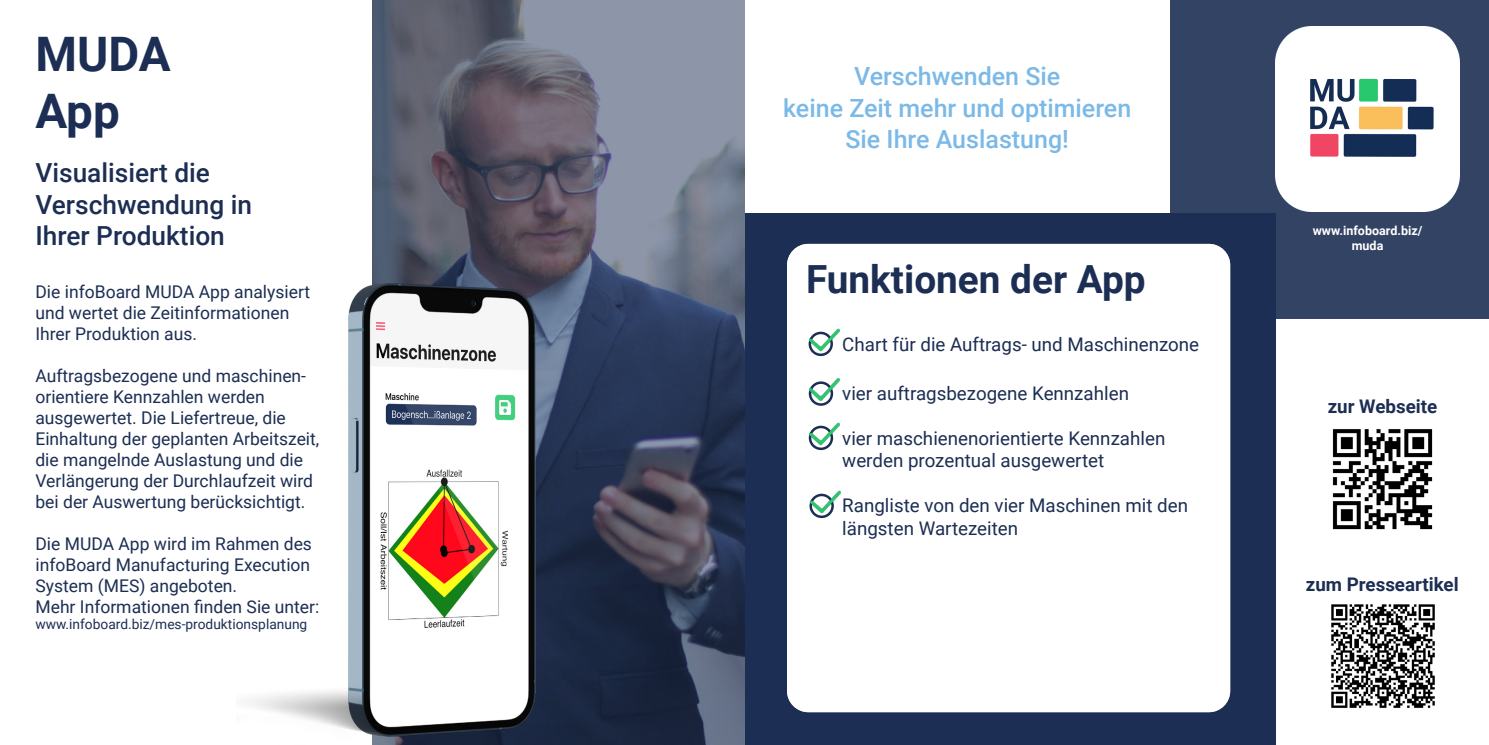
<style>
.page{position:relative;width:1489px;height:745px;background:#fff}
.page>*{position:absolute;margin:0;border:0;box-sizing:border-box;transform-origin:0 0}
.t1{font:700 47.5px/57px "Roboto";color:#1c2e53}
.t2{font:700 38.75px "Roboto";color:#1c2e53}
.t3{font:500 26.25px/31.5px "Roboto";color:#1c2e53}
.t4{font:500 25px/31.2px "Roboto";color:#7bb9e7;text-align:center}
.t5{font:18.75px/22.5px "Roboto";color:#1c2e53}
.t6{font:700 18.75px "Roboto";color:#1c2e53}
.t7{font:17.5px/21px "Roboto";color:#1c2e53}
.t8{font:13.75px "Roboto";color:#1c2e53}
.t9{font:700 12.5px/15px "Roboto";color:#fff;text-align:center}
</style>
<div class="page">
<div style="left:1169px;top:0;width:319px;height:319px;background:#334364"></div>
<div style="left:745px;top:213px;width:530px;height:531px;background:#1c2e53"></div>
<div style="left:787px;top:244px;width:443px;height:467px;background:#fff;border-radius:21px"></div>
<img style="left:1332px;top:429px;width:101px;height:101px">
<img style="left:1331px;top:604px;width:104px;height:104px">
<img style="left:1275px;top:27px;width:184px;height:184px">
<img style="left:808px;top:328px;width:32px;height:29px">
<img style="left:808px;top:378px;width:32px;height:28px">
<img style="left:808px;top:422px;width:32px;height:29px">
<img style="left:809px;top:490px;width:32px;height:29px">
<svg style="left:372px;top:0;width:372px;height:744px;background:#555b6f"></svg>
<img style="left:248px;top:263px;width:343px;height:481px">
<h1 class="t1" style="left:35px;top:24px;width:137px">MUDA<br>App</h1>
<h3 class="t3" style="left:35px;top:156px;width:218px">Visualisiert die<br>Verschwendung in<br>Ihrer Produktion</h3>
<p class="t7" style="left:35px;top:280px;width:276px">Die infoBoard MUDA App analysiert und wertet die Zeitinformationen<br>Ihrer Produktion aus.</p>
<p class="t7" style="left:35px;top:364px;width:285px">Auftragsbezogene und maschinen&shy;orientiere Kennzahlen werden ausgewertet. Die Liefertreue, die Einhaltung der geplanten Arbeitszeit, die mangelnde Auslastung und die Verlängerung der Durchlaufzeit wird bei der Auswertung berücksichtigt.</p>
<p class="t7" style="left:35px;top:532px;width:285px">Die MUDA App wird im Rahmen des infoBoard Manufacturing Execution<br>System (MES) angeboten.<br>Mehr Informationen finden Sie unter:</p>
<p class="t8" style="left:35px;top:614px;width:273px">www.infoboard.biz/mes-produktionsplanung</p>
<h3 class="t4" style="left:783px;top:60px;width:349px">Verschwenden Sie<br>keine Zeit mehr und optimieren<br>Sie Ihre Auslastung!</h3>
<h2 class="t2" style="left:806px;top:251px;width:341px">Funktionen der App</h2>
<p class="t5" style="left:842px;top:332px;width:358px">Chart für die Auftrags- und Maschinenzone</p>
<p class="t5" style="left:842px;top:381px;width:288px">vier auftragsbezogene Kennzahlen</p>
<p class="t5" style="left:842px;top:426px;width:324px">vier maschienenorientierte Kennzahlen werden prozentual ausgewertet</p>
<p class="t5" style="left:842px;top:493px;width:347px">Rangliste von den vier Maschinen mit den längsten Wartezeiten</p>
<p class="t9" style="left:1312px;top:222px;width:111px">www.infoboard.biz/ muda</p>
<p class="t6" style="left:1327px;top:393px;width:111px">zur Webseite</p>
<p class="t6" style="left:1305px;top:570px;width:154px">zum Presseartikel</p>
</div>
